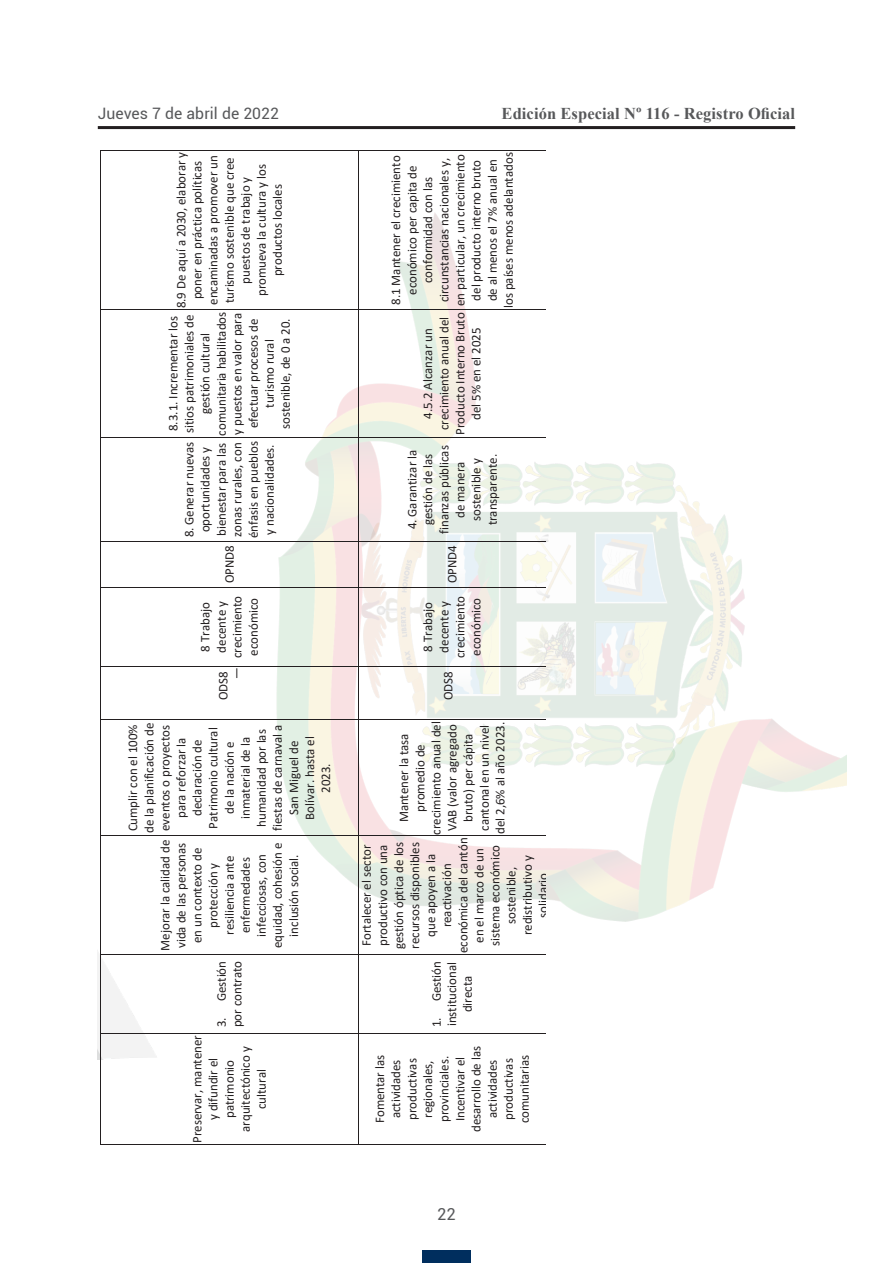
<style>
.page{position:relative;width:893px;height:1263px;background:#fff}
.page>*{position:absolute;margin:0;border:0;box-sizing:border-box;transform-origin:0 0}
.t1{font:700 16.5px "Times New Roman";letter-spacing:.005em;color:#57585a}
.t2{font:16.5px "Roboto";color:#57585a}
.t3{font:15.75px "Roboto";letter-spacing:.005em;color:#57585a}
.t4{font:13.2px/16px "Calibri";color:#231f20;text-align:center}
</style>
<div class="page">
<hr style="left:98px;top:126px;width:697px;height:3px;background:#231f20">
<div style="left:422px;top:1250px;width:49px;height:13px;background:#002e5e"></div>
<img style="left:98px;top:213px;width:748px;height:847px">
<hr style="left:100px;top:1033px;width:1px;height:111px;background:#231f20">
<hr style="left:100px;top:955px;width:1px;height:78px;background:#231f20">
<hr style="left:100px;top:836px;width:1px;height:118px;background:#231f20">
<hr style="left:100px;top:720px;width:1px;height:115px;background:#231f20">
<hr style="left:100px;top:667px;width:1px;height:52px;background:#231f20">
<hr style="left:100px;top:588px;width:1px;height:78px;background:#231f20">
<hr style="left:100px;top:542px;width:1px;height:45px;background:#231f20">
<hr style="left:100px;top:438px;width:1px;height:103px;background:#231f20">
<hr style="left:100px;top:310px;width:1px;height:127px;background:#231f20">
<hr style="left:100px;top:151px;width:1px;height:158px;background:#231f20">
<hr style="left:101px;top:1144px;width:257px;height:1px;background:#231f20">
<hr style="left:101px;top:1033px;width:257px;height:1px;background:#231f20">
<hr style="left:101px;top:954px;width:257px;height:1px;background:#231f20">
<hr style="left:101px;top:835px;width:257px;height:1px;background:#231f20">
<hr style="left:101px;top:719px;width:257px;height:1px;background:#231f20">
<hr style="left:101px;top:666px;width:257px;height:1px;background:#231f20">
<hr style="left:101px;top:587px;width:257px;height:1px;background:#231f20">
<hr style="left:101px;top:541px;width:257px;height:1px;background:#231f20">
<hr style="left:101px;top:437px;width:257px;height:1px;background:#231f20">
<hr style="left:101px;top:309px;width:257px;height:1px;background:#231f20">
<hr style="left:101px;top:151px;width:257px;height:1px;background:#231f20">
<hr style="left:358px;top:1033px;width:1px;height:111px;background:#231f20">
<hr style="left:358px;top:955px;width:1px;height:78px;background:#231f20">
<hr style="left:358px;top:836px;width:1px;height:118px;background:#231f20">
<hr style="left:358px;top:720px;width:1px;height:115px;background:#231f20">
<hr style="left:358px;top:667px;width:1px;height:52px;background:#231f20">
<hr style="left:358px;top:588px;width:1px;height:78px;background:#231f20">
<hr style="left:358px;top:542px;width:1px;height:45px;background:#231f20">
<hr style="left:358px;top:438px;width:1px;height:103px;background:#231f20">
<hr style="left:358px;top:310px;width:1px;height:127px;background:#231f20">
<hr style="left:358px;top:151px;width:1px;height:158px;background:#231f20">
<hr style="left:358px;top:1144px;width:188px;height:1px;background:#231f20">
<hr style="left:358px;top:1033px;width:188px;height:1px;background:#231f20">
<hr style="left:358px;top:954px;width:188px;height:1px;background:#231f20">
<hr style="left:358px;top:835px;width:188px;height:1px;background:#231f20">
<hr style="left:358px;top:719px;width:188px;height:1px;background:#231f20">
<hr style="left:358px;top:666px;width:188px;height:1px;background:#231f20">
<hr style="left:358px;top:587px;width:188px;height:1px;background:#231f20">
<hr style="left:358px;top:541px;width:188px;height:1px;background:#231f20">
<hr style="left:358px;top:437px;width:188px;height:1px;background:#231f20">
<hr style="left:358px;top:309px;width:188px;height:1px;background:#231f20">
<hr style="left:358px;top:151px;width:188px;height:1px;background:#231f20">
<p class="t3" style="left:98px;top:102px;width:183px">Jueves 7 de abril de 2022</p>
<p class="t1" style="left:502px;top:102px;width:295px">Edición Especial Nº 116 - Registro Oficial</p>
<p class="t4" style="left:173px;top:308px;width:158px;rotate:-90deg">8.9 De aquí a 2030, elaborar y poner en práctica políticas encaminadas a promover un turismo sostenible que cree puestos de trabajo y promueva la cultura y los productos locales</p>
<p class="t4" style="left:165px;top:435px;width:125px;rotate:-90deg">8.3.1. Incrementar los sitios patrimoniales de gestión cultural comunitaria habilitados y puestos en valor para efectuar procesos de turismo rural sostenible, de 0 a 20.</p>
<p class="t4" style="left:181px;top:538px;width:98px;rotate:-90deg">8. Generar nuevas oportunidades y bienestar para las zonas rurales, con énfasis en pueblos y nacionalidades.</p>
<p class="t4" style="left:221px;top:583px;width:40px;rotate:-90deg">OPND8</p>
<p class="t4" style="left:197px;top:658px;width:64px;rotate:-90deg">8 Trabajo decente y crecimiento económico</p>
<p class="t4" style="left:216px;top:679px;width:13px;line-height:13px;text-align:left;text-indent:-22px;rotate:-90deg">ODS8 —</p>
<p class="t4" style="left:124px;top:833px;width:112px;rotate:-90deg">Cumplir con el 100% de la planificación de eventos o proyectos para reforzar la declaración de<br>Patrimonio cultural de la nación e inmaterial de la humanidad por las fiestas de carnaval a<br>San Miguel de<br>Bolívar. hasta el<br>2023.</p>
<p class="t4" style="left:157px;top:951px;width:112px;rotate:-90deg">Mejorar la calidad de vida de las personas en un contexto de protección y resiliencia ante enfermedades infecciosas, con equidad, cohesión e inclusión social.</p>
<p class="t4" style="left:213px;top:1027px;width:68px;text-align:left;rotate:-90deg">3. Gestión por contrato</p>
<p class="t4" style="left:189px;top:1143px;width:109px;rotate:-90deg">Preservar, mantener y difundir el patrimonio arquitectónico y cultural</p>
<p class="t4" style="left:387px;top:308px;width:157px;rotate:-90deg">8.1 Mantener el crecimiento económico per capita de conformidad con las circunstancias nacionales y, en particular, un crecimiento del producto interno bruto de al menos el 7% anual en los países menos adelantados</p>
<p class="t4" style="left:420px;top:435px;width:124px;rotate:-90deg">4.5.2 Alcanzar un crecimiento anual del<br>Producto Interno Bruto del 5% en el 2025</p>
<p class="t4" style="left:404px;top:534px;width:90px;rotate:-90deg">4. Garantizar la gestión de las finanzas públicas de manera sostenible y transparente.</p>
<p class="t4" style="left:444px;top:583px;width:40px;rotate:-90deg">OPND4</p>
<p class="t4" style="left:420px;top:658px;width:64px;rotate:-90deg">8 Trabajo decente y crecimiento económico</p>
<p class="t4" style="left:440px;top:700px;width:30px;rotate:-90deg">ODS8</p>
<p class="t4" style="left:395px;top:834px;width:115px;rotate:-90deg">Mantener la tasa promedio de crecimiento anual del<br>VAB (valor agregado bruto) per cápita cantonal en un nivel del 2,6% al año 2023.</p>
<p class="t4" style="left:358px;top:953px;width:117px;rotate:-90deg">Fortalecer el sector productivo con una gestión óptica de los recursos disponibles que apoyen a la reactivación económica del cantón en el marco de un sistema económico sostenible, redistributivo y solidario</p>
<p class="t4" style="left:428px;top:1027px;width:68px;line-height:15.6px;rotate:-90deg">1. Gestión institucional directa</p>
<p class="t4" style="left:371px;top:1132px;width:88px;rotate:-90deg">Fomentar las actividades productivas regionales, provinciales.<br>Incentivar el desarrollo de las actividades productivas comunitarias</p>
<p class="t2" style="left:437px;top:1203px;width:20px">22</p>
</div>
